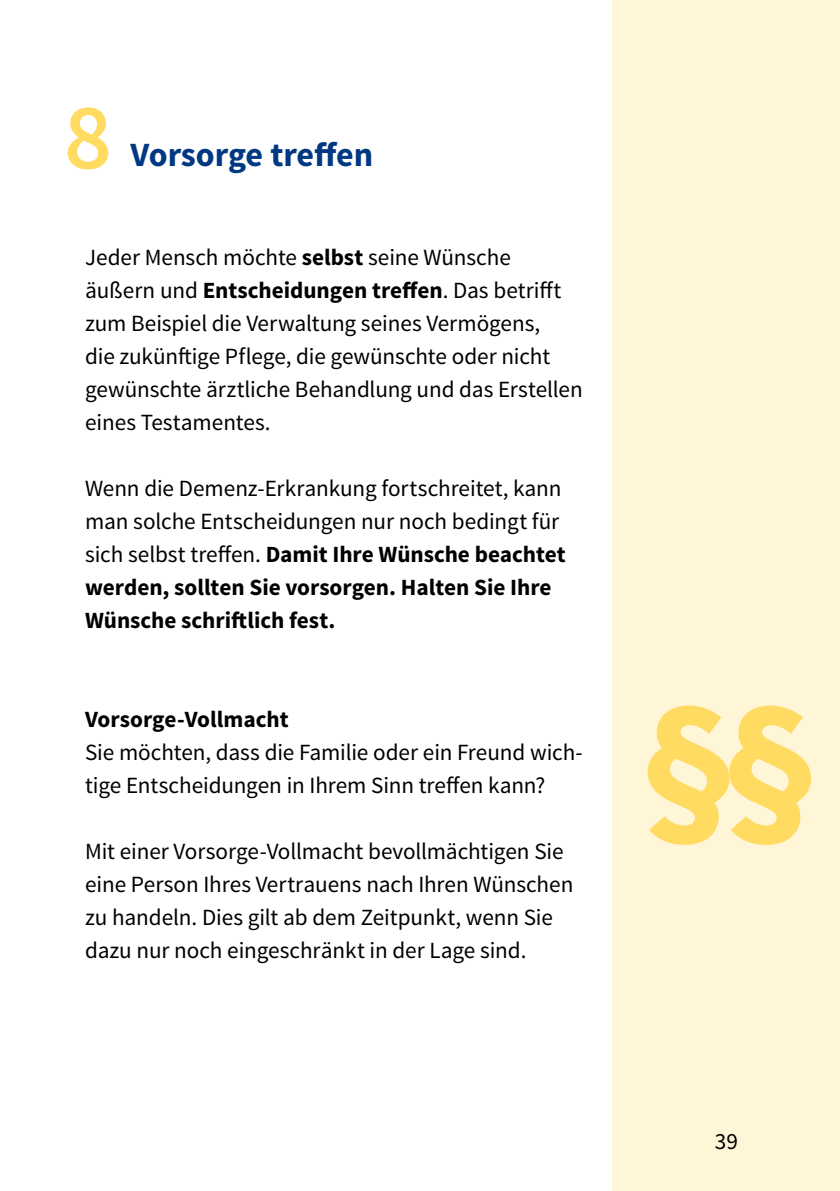
<style>
.page{position:relative;width:840px;height:1191px;background:#fff}
.page>*{position:absolute;margin:0;border:0;box-sizing:border-box;transform-origin:0 0}
.t1{font:700 180px "Source Sans Pro";color:#ffdb62}
.t2{font:600 94px "Source Sans Pro";color:#ffdb62}
.t3{font:700 34px "Source Sans Pro";letter-spacing:-.005em;color:#003882}
.t4{font:23.2px/33px "Source Sans Pro";letter-spacing:-.005em;color:#000}
.t5{font:700 23.2px "Source Sans Pro";color:#000}
.s1{font-weight:700}
</style>
<div class="page">
<div style="left:612px;top:0;width:227px;height:1191px;background:#fff5d7"></div>
<h2 class="t2" style="left:64px;top:78px;width:50px">8</h2>
<h3 class="t3" style="left:130px;top:133px;width:244px">Vorsorge treffen</h3>
<p class="t4" style="left:85px;top:241px;width:499px">Jeder Mensch möchte <span class="s1">selbst</span> seine Wünsche äußern und <span class="s1">Entscheidungen treffen</span>. Das betrifft zum Beispiel die Verwaltung seines Vermögens,<br>die zukünftige Pflege, die gewünschte oder nicht gewünschte ärztliche Behandlung und das Erstellen eines Testamentes.</p>
<p class="t4" style="left:85px;top:472px;width:482px">Wenn die Demenz-Erkrankung fortschreitet, kann man solche Entscheidungen nur noch bedingt für sich selbst treffen. <span class="s1">Damit Ihre Wünsche beachtet werden, sollten Sie vorsorgen. Halten Sie Ihre Wünsche schriftlich fest.</span></p>
<p class="t5" style="left:85px;top:704px;width:205px">Vorsorge-Vollmacht</p>
<p class="t4" style="left:85px;top:736px;width:499px">Sie möchten, dass die Familie oder ein Freund wich&shy;tige Entscheidungen in Ihrem Sinn treffen kann?</p>
<p class="t4" style="left:85px;top:835px;width:489px">Mit einer Vorsorge-Vollmacht bevollmächtigen Sie eine Person Ihres Vertrauens nach Ihren Wünschen zu handeln. Dies gilt ab dem Zeitpunkt, wenn Sie dazu nur noch eingeschränkt in der Lage sind.</p>
<h1 class="t1" style="left:640px;top:654px;width:178px">§§</h1>
<p class="t4" style="left:714px;top:1125px;width:25px">39</p>
</div>
